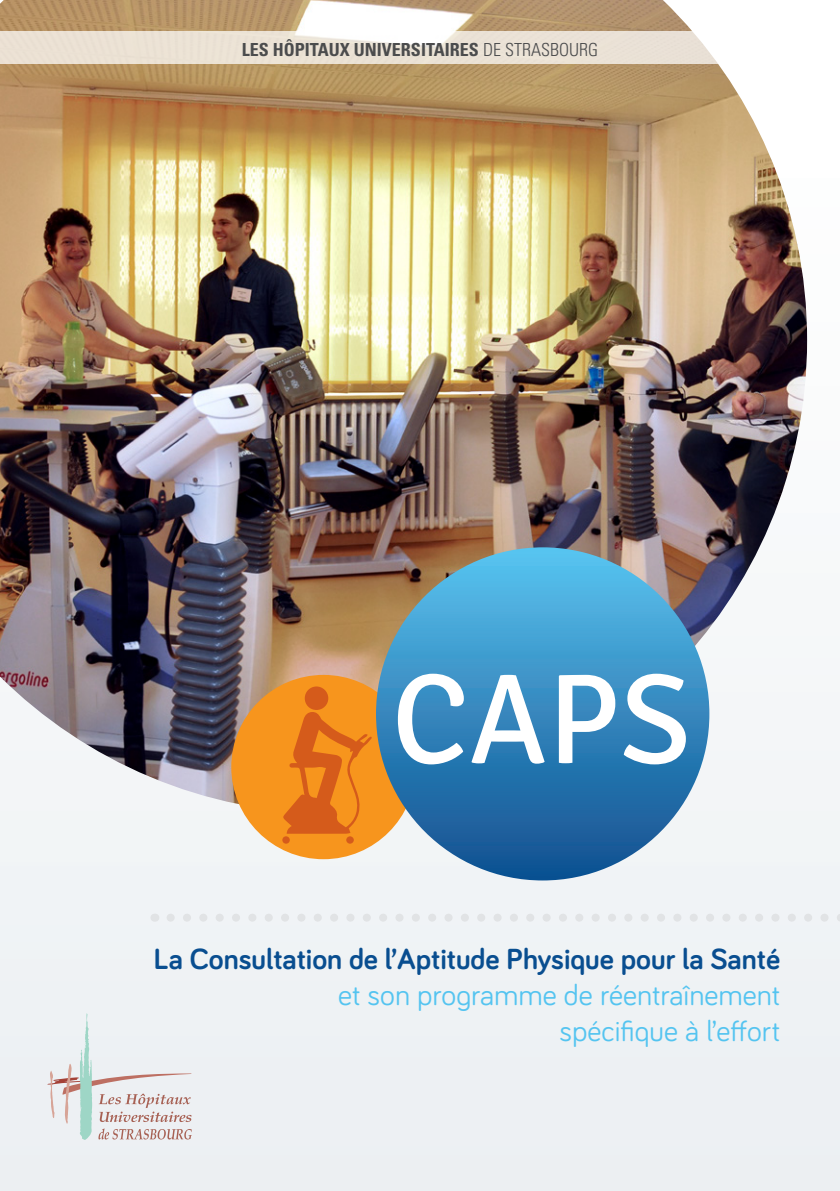
<style>
.page{position:relative;width:840px;height:1191px;background:#fff}
.page>*{position:absolute;margin:0;border:0;box-sizing:border-box;transform-origin:0 0}
.t1{font:128px "Signika";color:#fff}
.t2{font:30px "Bariol";color:#54c4f0}
.t3{font:700 30px "Bariol";color:#094e90}
.t4{font:700 condensed 18px "Univers";color:#4b4c4d}
.s1{font-weight:300}
</style>
<div class="page">
<div style="left:0;top:130px;width:839px;height:1061px;background:#eef2f4"></div>
<img style="left:0;top:0;width:806px;height:813px">
<svg style="left:0;top:31px;width:806px;height:33px;fill:#ebe2d5"></svg>
<div style="left:231px;top:675px;width:184px;height:184px;background:#f7951d;border-radius:50%"></div>
<div style="left:376px;top:547px;width:333px;height:333px;background:linear-gradient(to bottom,#5bc3ef,#0e4e8e);border-radius:167px"></div>
<svg style="left:47px;top:1013px;width:145px;height:127px"></svg>
<svg style="left:170px;top:913px;width:670px;height:8px"></svg>
<svg style="left:283px;top:712px;width:89px;height:121px"></svg>
<div style="left:304px;top:686px;width:24px;height:24px;background:#d55b1b;border-radius:50%"></div>
<div style="left:282px;top:836px;width:8px;height:7px;background:#d55b1b;border-radius:50%"></div>
<div style="left:346px;top:836px;width:7px;height:7px;background:#d55b1b;border-radius:50%"></div>
<p class="t4" style="left:242px;top:39px;width:357px">LES HÔPITAUX UNIVERSITAIRES <span class="s1">DE STRASBOURG</span></p>
<p class="t1" style="left:391px;top:647px;width:301px">CAPS</p>
<p class="t3" style="left:154px;top:938px;width:627px">La Consultation de l’Aptitude Physique pour la Santé</p>
<p class="t2" style="left:338px;top:974px;width:443px">et son programme de réentraînement</p>
<p class="t2" style="left:559px;top:1010px;width:222px">spécifique à l’effort</p>
</div>
